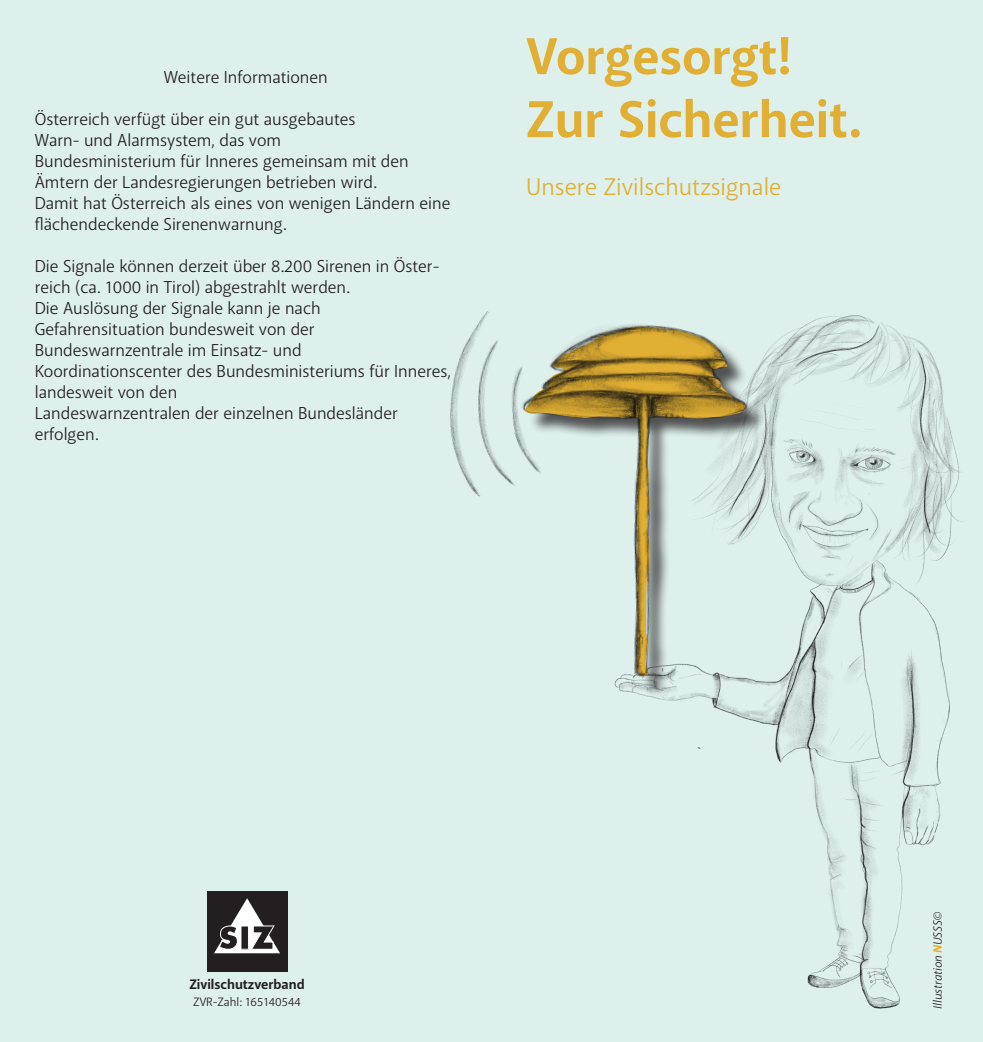
<style>
.page{position:relative;width:983px;height:1042px;background:#fff}
.page>*{position:absolute;margin:0;border:0;box-sizing:border-box;transform-origin:0 0}
.t1{font:700 52.5px "Akagi Pro";color:#e0af33}
.t2{font:24.5px "Akagi Pro";color:#e0af33}
.t3{font:17.5px/21px "Akagi Pro";color:#231f20}
.t4{font:700 14px "Akagi Pro";color:#231f20}
.t5{font:12.25px "Akagi Pro";color:#231f20}
.Absatzformat_2{font:italic 12.25px "Akagi Pro";color:#231f20}
.s1{font-weight:700;color:#e0af33}
</style>
<div class="page">
<div style="left:0;top:0;width:982px;height:1042px;background:#def0ec"></div>
<div style="left:206px;top:891px;width:81px;height:80px;background:#231f20"></div>
<svg style="left:214px;top:898px;width:66px;height:55px"></svg>
<img style="left:785px;top:315px;width:178px;height:694px">
<img style="left:450px;top:370px;width:6px;height:84px">
<img style="left:456px;top:311px;width:329px;height:452px">
<p class="t3" style="left:164px;top:67px;width:166px">Weitere Informationen</p>
<p class="t3" style="left:35px;top:109px;width:322px">Österreich verfügt über ein gut ausgebautes</p>
<p class="t3" style="left:35px;top:130px;width:248px">Warn- und Alarmsystem, das vom</p>
<p class="t3" style="left:35px;top:151px;width:375px">Bundesministerium für Inneres gemeinsam mit den</p>
<p class="t3" style="left:35px;top:172px;width:343px">Ämtern der Landesregierungen betrieben wird.</p>
<p class="t3" style="left:35px;top:193px;width:417px">Damit hat Österreich als eines von wenigen Ländern eine flächendeckende Sirenenwarnung.</p>
<p class="t3" style="left:35px;top:256px;width:406px">Die Signale können derzeit über 8.200 Sirenen in Öster&shy;reich (ca. 1000 in Tirol) abgestrahlt werden.</p>
<p class="t3" style="left:35px;top:298px;width:287px">Die Auslösung der Signale kann je nach</p>
<p class="t3" style="left:35px;top:319px;width:281px">Gefahrensituation bundesweit von der</p>
<p class="t3" style="left:35px;top:340px;width:268px">Bundeswarnzentrale im Einsatz- und</p>
<p class="t3" style="left:35px;top:361px;width:417px">Koordinationscenter des Bundesministeriums für Inneres, landesweit von den</p>
<p class="t3" style="left:35px;top:403px;width:364px">Landeswarnzentralen der einzelnen Bundesländer</p>
<p class="t3" style="left:35px;top:424px;width:65px">erfolgen.</p>
<p class="t1" style="left:526px;top:24px;width:267px">Vorgesorgt!</p>
<p class="t1" style="left:526px;top:87px;width:336px">Zur Sicherheit.</p>
<p class="t2" style="left:526px;top:172px;width:256px">Unsere Zivilschutzsignale</p>
<p class="t4" style="left:189px;top:975px;width:117px">Zivilschutzverband</p>
<p class="t5" style="left:193px;top:994px;width:109px">ZVR-Zahl: 165140544</p>
<p class="Absatzformat_2" style="left:929px;top:1008px;width:99px;rotate:-90deg">Illustration <span class="s1">N</span>USSS©</p>
</div>
